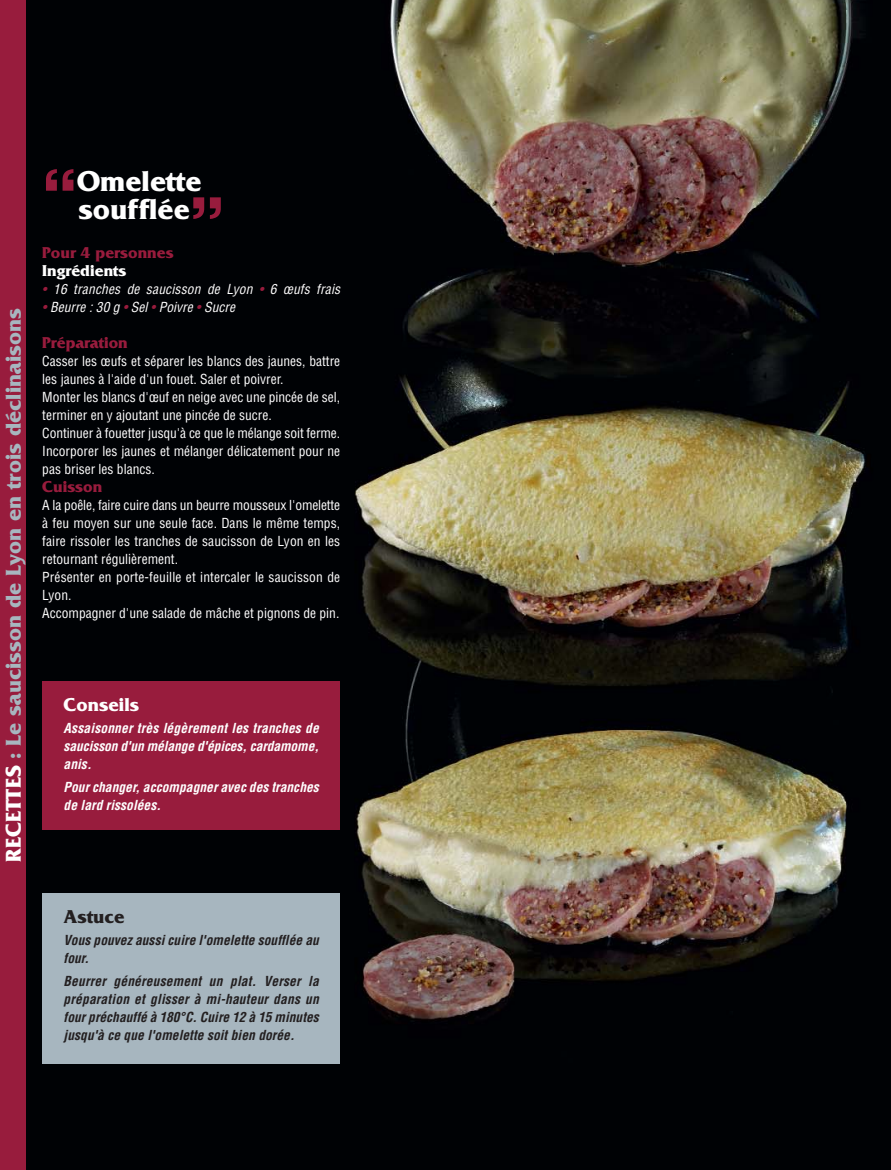
<style>
.page{position:relative;width:891px;height:1170px;background:#fff}
.page>*{position:absolute;margin:0;border:0;box-sizing:border-box;transform-origin:0 0}
.t1{font:900 condensed 69px "Helvetica";color:#981c3d}
.t2{font:700 30px/28.5px "Friz Quadrata";color:#fff}
.t3{font:700 22.5px "Friz Quadrata";color:#a7b6bf}
.t4{font:700 19.5px "Friz Quadrata";color:#fff}
.t5{font:700 19.5px "Friz Quadrata";color:#231f20}
.t6{font:700 16.5px "Friz Quadrata";color:#981c3d}
.t7{font:700 16.5px "Friz Quadrata";color:#fff}
.t8{font:condensed 13.5px/18px "Helvetica";color:#fff}
.t9{font:italic 700 condensed 13.5px/18px "Helvetica";color:#231f20}
.t10{font:italic 700 condensed 13.5px/18px "Helvetica";color:#fff;text-align:justify}
.t11{font:italic condensed 13.5px "Helvetica";color:#fff}
.s1{color:#fff}
.s2{color:#981c3d}
</style>
<div class="page">
<img style="left:25px;top:0;width:865px;height:1169px">
<div style="left:0;top:0;width:25px;height:1169px;background:#981c3d"></div>
<div style="left:42px;top:680px;width:298px;height:149px;background:#981c3d"></div>
<div style="left:42px;top:892px;width:298px;height:170px;background:#a7b6bf"></div>
<h3 class="t3" style="left:6px;top:862px;width:555px;rotate:-90deg"><span class="s1">RECETTES</span> : Le saucisson de Lyon en trois déclinaisons</h3>
<h1 class="t1" style="left:42px;top:170px;width:36px">“</h1>
<h2 class="t2" style="left:77px;top:169px;width:126px">Omelette soufflée</h2>
<p class="t6" style="left:42px;top:247px;width:133px">Pour 4 personnes</p>
<h1 class="t1" style="left:190px;top:197px;width:36px">”</h1>
<p class="t7" style="left:42px;top:265px;width:86px">Ingrédients</p>
<p class="t11" style="left:42px;top:284px;width:302px"><span class="s2">•</span> 16 tranches de saucisson de Lyon <span class="s2">•</span> 6 œufs frais</p>
<p class="t11" style="left:42px;top:302px;width:197px"><span class="s2">•</span>Beurre :30 g <span class="s2">•</span>Sel <span class="s2">•</span>Poivre <span class="s2">•</span>Sucre</p>
<p class="t6" style="left:42px;top:337px;width:87px">Préparation</p>
<p class="t8" style="left:42px;top:353px;width:299px">Casser les œufs et séparer les blancs des jaunes, battre les jaunes à l'aide d'un fouet. Saler et poivrer.<br>Monter les blancs d'œuf en neige avec une pincée de sel, terminer en y ajoutant une pincée de sucre.<br>Continuer à fouetter jusqu'à ce que le mélange soit ferme.<br>Incorporer les jaunes et mélanger délicatement pour ne pas briser les blancs.</p>
<p class="t6" style="left:42px;top:481px;width:62px">Cuisson</p>
<p class="t8" style="left:42px;top:497px;width:299px">A la poêle, faire cuire dans un beurre mousseux l'omelette à feu moyen sur une seule face. Dans le même temps, faire rissoler les tranches de saucisson de Lyon en les retournant régulièrement.<br>Présenter en porte-feuille et intercaler le saucisson de Lyon.<br>Accompagner d'une salade de mâche et pignons de pin.</p>
<h3 class="t4" style="left:64px;top:697px;width:77px">Conseils</h3>
<p class="t10" style="left:64px;top:720px;width:259px">Assaisonner très légèrement les tranches de saucisson d'un mélange d'épices,cardamome, anis.</p>
<p class="t10" style="left:64px;top:778px;width:259px">Pourchanger,accompagneravec des tranches de lard rissolées.</p>
<h3 class="t5" style="left:64px;top:909px;width:63px">Astuce</h3>
<p class="t9" style="left:64px;top:932px;width:259px">Vous pouvez aussicuire l'omelette soufflée au four.</p>
<p class="t9" style="left:64px;top:972px;width:259px;text-align:justify">Beurrer généreusement un plat. Verser la préparation et glisser à mi-hauteur dans un fourpréchauffé à 180°C.Cuire 12 à 15 minutes jusqu'à ce que l'omelette soitbien dorée.</p>
</div>
